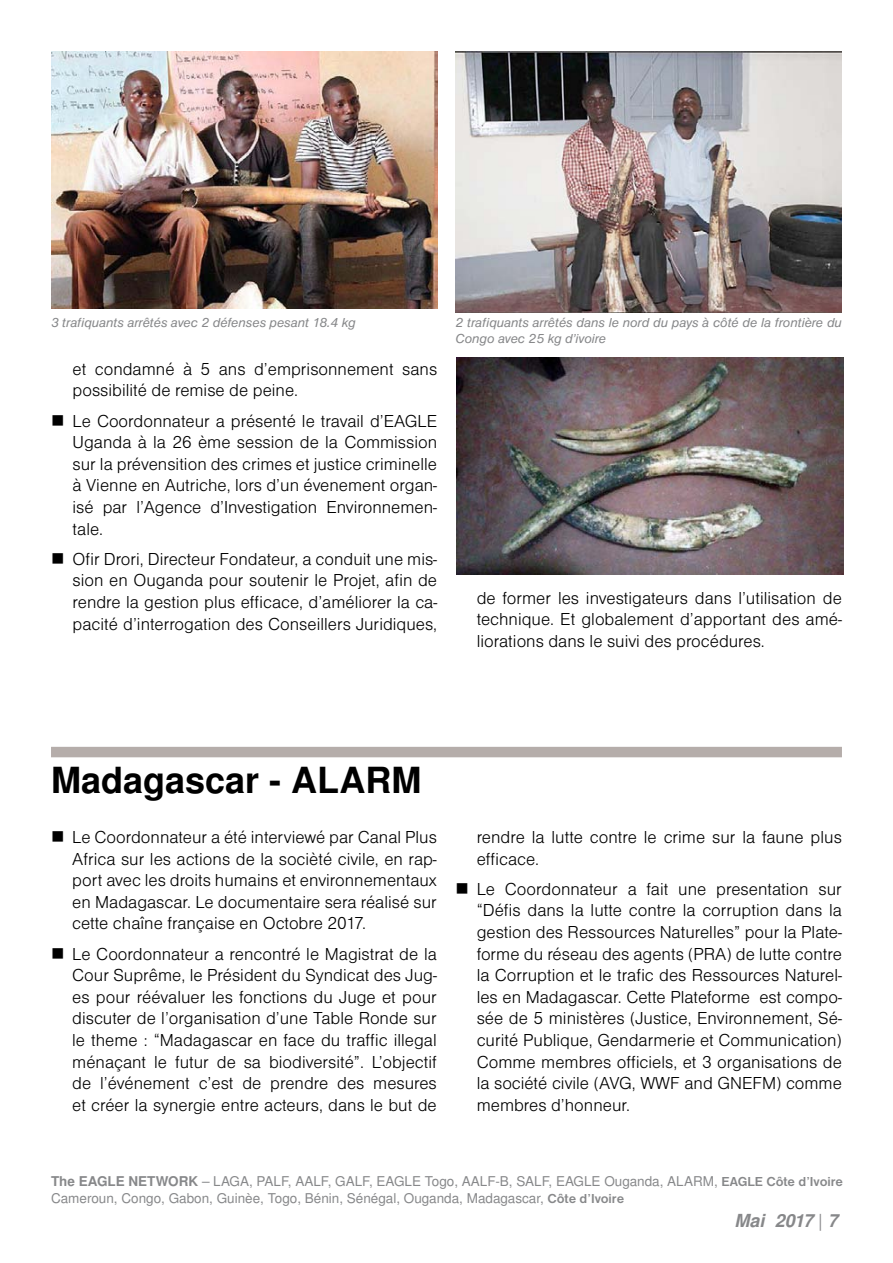
<style>
.page{position:relative;width:893px;height:1263px;background:#fff}
.page>*{position:absolute;margin:0;border:0;box-sizing:border-box;transform-origin:0 0}
.t1{font:700 36px "Nimbus Sans LOT";color:#000}
.t2{font:18px/21.6px "Nimbus Sans DOT Ligh";color:#000;text-align:justify}
.t3{font:italic 700 18px "Nimbus Sans LOT";color:#87888a}
.t4{font:13.5px/16.2px "Nimbus Sans LOT";color:#87888a}
.t5{font:italic 13.5px/16.2px "Nimbus Sans DOT";color:#87888a}
.s1{font-weight:700}
.s2{font-family:"Nimbus Sans DOT";font-weight:700}
.s3{font-weight:400;font-style:normal}
</style>
<div class="page">
<img style="left:455px;top:51px;width:387px;height:261px">
<img style="left:51px;top:51px;width:386px;height:258px">
<div style="left:51px;top:747px;width:791px;height:10px;background:#b5adaa"></div>
<img style="left:457px;top:357px;width:386px;height:218px">
<p class="t5" style="left:51px;top:314px;width:306px">3 trafiquants arrêtés avec 2 défenses pesant 18.4 kg</p>
<p class="t2" style="left:73px;top:358px;width:366px">et condamné à 5 ans d’emprisonnement sans possibilité de remise de peine.</p>
<p class="t2" style="left:73px;top:410px;width:366px">Le Coordonnateur a présenté le travail d’EAGLE Uganda à la 26 ème session de la Commission sur la prévensition des crimes et justice criminelle à Vienne en Autriche, lors d’un évenement organ&shy;isé par l’Agence d’Investigation Environnemen&shy;tale.</p>
<p class="t2" style="left:73px;top:548px;width:366px">Ofir Drori, Directeur Fondateur, a conduit une mis&shy;sion en Ouganda pour soutenir le Projet, afin de rendre la gestion plus efficace, d’améliorer la ca&shy;pacité d’interrogation des Conseillers Juridiques,</p>
<p class="t5" style="left:455px;top:314px;width:388px">2 trafiquants arrêtés dans le nord du pays à côté de la frontière du<br>Congo avec 25 kg d’ivoire</p>
<p class="t2" style="left:477px;top:587px;width:367px">de former les investigateurs dans l’utilisation de technique. Et globalement d’apportant des amé&shy;liorations dans le suivi des procédures.</p>
<h1 class="t1" style="left:51px;top:759px;width:372px">Madagascar - ALARM</h1>
<p class="t2" style="left:72px;top:826px;width:366px">Le Coordonnateur a été interviewé par Canal Plus Africa sur les actions de la socièté civile, en rap&shy;port avec les droits humains et environnementaux en Madagascar. Le documentaire sera réalisé sur cette chaîne française en Octobre 2017.</p>
<p class="t2" style="left:72px;top:943px;width:366px">Le Coordonnateur a rencontré le Magistrat de la Cour Suprême, le Président du Syndicat des Jug&shy;es pour réévaluer les fonctions du Juge et pour discuter de l’organisation d’une Table Ronde sur le theme : “Madagascar en face du traffic illegal ménaçant le futur de sa biodiversité”. L’objectif de l’événement c’est de prendre des mesures et créer la synergie entre acteurs, dans le but de</p>
<p class="t2" style="left:477px;top:826px;width:367px">rendre la lutte contre le crime sur la faune plus efficace.</p>
<p class="t2" style="left:477px;top:878px;width:367px">Le Coordonnateur a fait une presentation sur “Défis dans la lutte contre la corruption dans la gestion des Ressources Naturelles” pour la Plate&shy;forme du réseau des agents (PRA) de lutte contre la Corruption et le trafic des Ressources Naturel&shy;les en Madagascar. Cette Plateforme est compo&shy;sée de 5 ministères (Justice, Environnement, Sé&shy;curité Publique, Gendarmerie et Communication)<br>Comme membres officiels, et 3 organisations de la société civile (AVG, WWF and GNEFM) comme membres d’honneur.</p>
<p class="t4" style="left:51px;top:1174px;width:793px"><span class="s1">The EAGLE NETWORK</span> – LAGA, PALF, AALF, GALF, EAGLE Togo, AALF-B, SALF, EAGLE Ouganda, ALARM, <span class="s2">EAGLE Côte d’Ivoire<br></span>Cameroun, Congo, Gabon, Guinèe, Togo, Bénin, Sénégal, Ouganda, Madagascar, <span class="s2">Côte d’Ivoire</span></p>
<p class="t3" style="left:735px;top:1210px;width:105px">Mai 2017 <span class="s3">|</span> 7</p>
</div>
